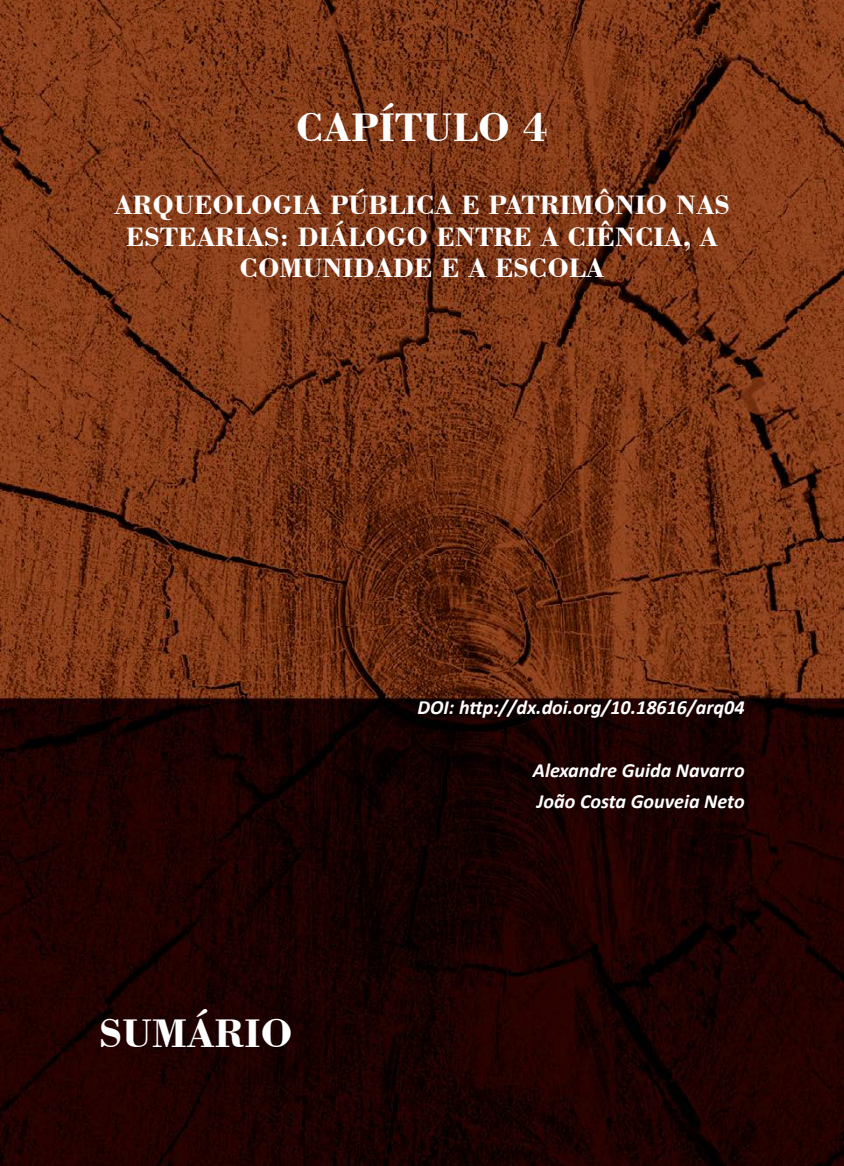
<style>
.page{position:relative;width:844px;height:1166px;background:#fff}
.page>*{position:absolute;margin:0;border:0;box-sizing:border-box;transform-origin:0 0}
.t1{font:700 42px "Bodoni BT";color:#fff}
.t2{font:700 28px/31.5px "Bodoni BT";color:#fff;text-align:center}
.t3{font:italic 700 20.12px/31.2px "Calibri";color:#fff}
</style>
<div class="page">
<img style="left:0;top:0;width:843px;height:1166px">
<h1 class="t1" style="left:296px;top:101px;width:254px">CAPÍTULO 4</h1>
<p class="t2" style="left:114px;top:188px;width:617px">ARQUEOLOGIA PÚBLICA E PATRIMÔNIO NAS<br>ESTEARIAS: DIÁLOGO ENTRE A CIÊNCIA, A<br>COMUNIDADE E A ESCOLA</p>
<p class="t3" style="left:417px;top:691px;width:328px">DOI: http://dx.doi.org/10.18616/arq04</p>
<h1 class="t1" style="left:99px;top:1007px;width:195px">SUMÁRIO</h1>
<p class="t3" style="left:532px;top:753px;width:213px">Alexandre Guida Navarro<br>João Costa Gouveia Neto</p>
</div>
